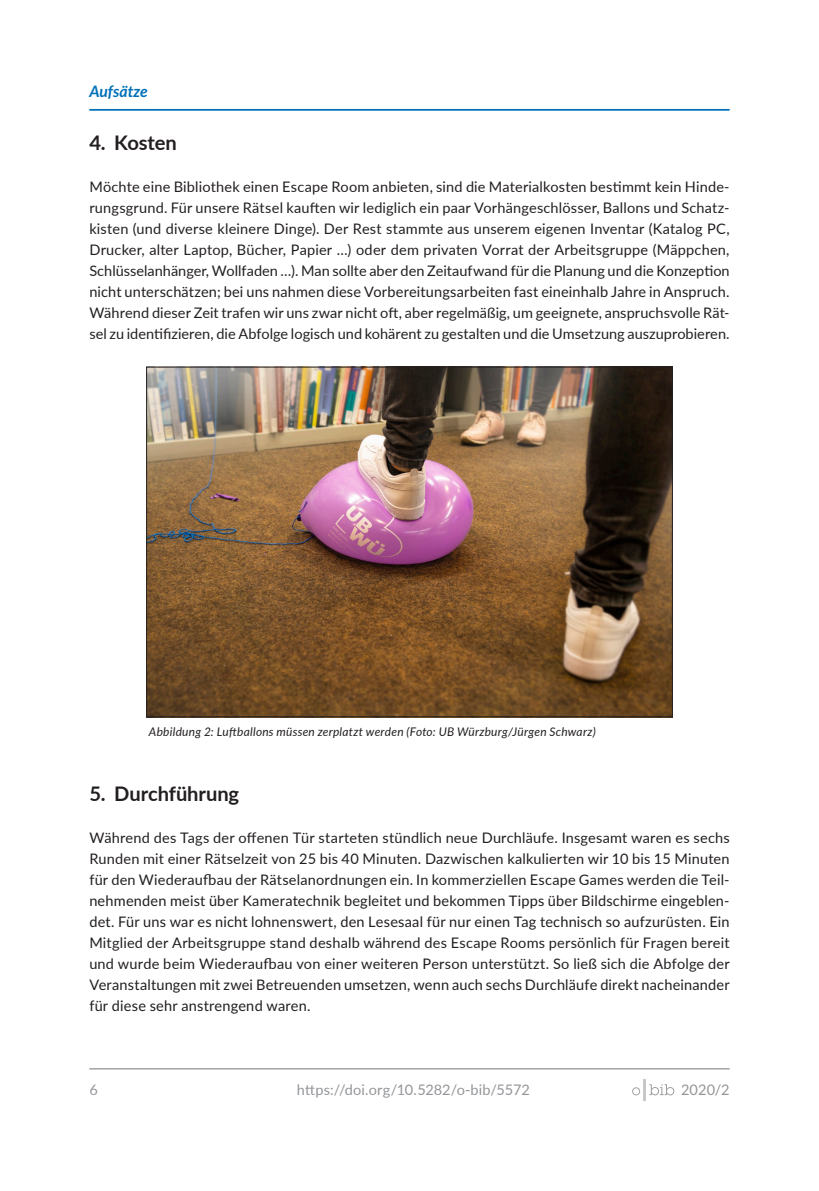
<style>
.page{position:relative;width:819px;height:1191px;background:#fff}
.page>*{position:absolute;margin:0;border:0;box-sizing:border-box;transform-origin:0 0}
.t1{font:700 20.12px "Lato";letter-spacing:-.005em;color:#231f20}
.t2{font:15.75px "Lato Bold Italic 2";color:#0071b9}
.t3{font:14.53px/21px "Lato";letter-spacing:.005em;color:#231f20;text-align:justify}
.t4{font:14.53px/21px "Lato Regular 2";letter-spacing:.015em;color:#231f20}
.t5{font:14.53px "Lato";letter-spacing:.01em;color:#939598}
.t6{font:14.53px "Lato Regular 2";color:#939598}
.t7{font:11.9px "Lato Italic 2";letter-spacing:.02em;color:#231f20}
.s1{font-family:"Lato Regular 2"}
</style>
<div class="page">
<hr style="left:89px;top:1068px;width:640px;height:1px;background:#939598">
<hr style="left:643px;top:1079px;width:3px;height:21px;background:#c7c8ca">
<svg style="left:632px;top:1087px;width:8px;height:8px"></svg>
<svg style="left:649px;top:1084px;width:25px;height:11px"></svg>
<img style="left:148px;top:369px;width:522px;height:346px">
<hr style="left:89px;top:109px;width:640px;height:2px;background:#0071b9">
<p class="t2" style="left:89px;top:80px;width:60px">Aufsätze</p>
<h1 class="t1" style="left:89px;top:128px;width:89px">4. Kosten</h1>
<p class="t3" style="left:89px;top:176px;width:642px">Möchte eine Bibliothek einen Escape Room anbieten, sind die Materialkosten bestimmt kein Hinde&shy;rungsgrund. Für unsere Rätsel kauften wir lediglich ein paar Vorhängeschlösser, Ballons und Schatz&shy;kisten (und diverse kleinere Dinge). Der Rest stammte aus unserem eigenen Inventar (Katalog PC, Drucker, alter Laptop, Bücher, Papier …) oder dem privaten Vorrat der Arbeitsgruppe (Mäppchen, Schlüsselanhänger, Wollfaden …). Man sollte aber den Zeitaufwand für die Planung und die Konzeption</p>
<p class="t4" style="left:89px;top:281px;width:642px">nicht unterschätzen; bei uns nahmen diese Vorbereitungsarbeiten fast eineinhalb Jahre in Anspruch.</p>
<p class="t3" style="left:89px;top:302px;width:641px">Während dieser Zeit trafen wir uns zwar nicht oft, aber regelmäßig, um geeignete, anspruchsvolle Rät&shy;sel zu identifizieren, die Abfolge logisch und kohärent zu gestalten und die Umsetzung auszuprobieren.</p>
<p class="t7" style="left:149px;top:723px;width:448px">Abbildung 2: Luftballons müssen zerplatzt werden (Foto: UB Würzburg/Jürgen Schwarz)</p>
<h1 class="t1" style="left:89px;top:779px;width:151px">5. Durchführung</h1>
<p class="t3" style="left:89px;top:827px;width:641px">Während des Tags der offenen Tür starteten stündlich neue Durchläufe. Insgesamt waren es sechs Runden mit einer Rätselzeit von 25 bis 40 Minuten. Dazwischen kalkulierten wir 10 bis 15 Minuten für den Wiederaufbau der Rätselanordnungen ein. In kommerziellen Escape Games werden die Teil<span class="s1">-</span></p>
<p class="t4" style="left:89px;top:890px;width:641px">nehmenden meist über Kameratechnik begleitet und bekommen Tipps über Bildschirme eingeblen&shy;det. Für uns war es nicht lohnenswert, den Lesesaal für nur einen Tag technisch so aufzurüsten. Ein</p>
<p class="t3" style="left:89px;top:932px;width:641px">Mitglied der Arbeitsgruppe stand deshalb während des Escape Rooms persönlich für Fragen bereit und wurde beim Wiederaufbau von einer weiteren Person unterstützt. So ließ sich die Abfolge der</p>
<p class="t4" style="left:89px;top:974px;width:641px">Veranstaltungen mit zwei Betreuenden umsetzen, wenn auch sechs Durchläufe direkt nacheinander für diese sehr anstrengend waren.</p>
<p class="t5" style="left:89px;top:1079px;width:10px">6</p>
<p class="t5" style="left:297px;top:1079px;width:234px">https://doi.org/10.5282/o-bib/5572</p>
<p class="t6" style="left:681px;top:1079px;width:50px">2020/2</p>
</div>
